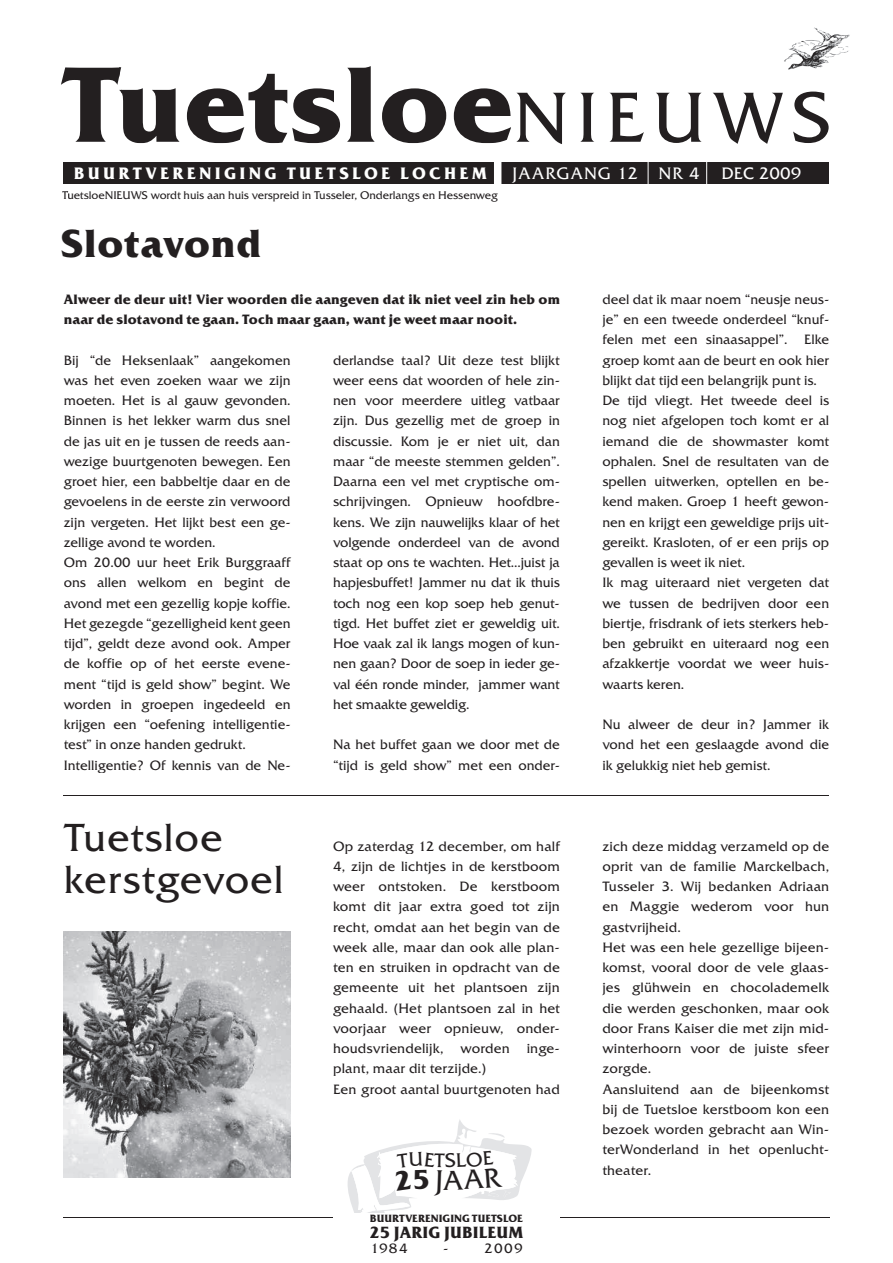
<style>
.page{position:relative;width:893px;height:1263px;background:#fff}
.page>*{position:absolute;margin:0;border:0;box-sizing:border-box;transform-origin:0 0}
.t1{font:700 106.5px "Friz Qua";letter-spacing:.01em;color:#231f20}
.t2{font:39px/42px "Friz Qua";letter-spacing:.025em;color:#231f20}
.t3{font:700 39px "Friz Qua";letter-spacing:.025em;color:#231f20}
.t4{font:700 16.5px "Friz Qua";letter-spacing:.2em;color:#fff}
.t5{font:16.5px "Friz Qua";letter-spacing:.04em;color:#fff}
.t6{font:700 16.2px "Friz Qua";letter-spacing:.01em;color:#231f20}
.t7{font:13.5px/20.2px "Friz Qua";color:#231f20}
.t8{font:700 13.5px/20.2px "Friz Qua";letter-spacing:.01em;color:#231f20}
.t9{font:11.1px "Friz Qua";letter-spacing:-.005em;color:#231f20}
.t10{font:700 10.5px "Friz Qua";color:#231f20}
.s1{font-weight:400;font-size:70.5px}
</style>
<div class="page">
<hr style="left:64px;top:1217px;width:269px;height:1px;background:#231f20">
<hr style="left:560px;top:1217px;width:269px;height:1px;background:#231f20">
<div style="left:64px;top:162px;width:765px;height:21px;background:#231f20"></div>
<hr style="left:119px;top:67px;width:2px;height:75px;background:#231f20">
<div style="left:494px;top:159px;width:7px;height:26px;background:#fff"></div>
<svg style="left:648px;top:162px;width:1px;height:22px"></svg>
<svg style="left:706px;top:162px;width:1px;height:22px"></svg>
<img style="left:784px;top:27px;width:66px;height:43px">
<hr style="left:64px;top:795px;width:765px;height:1px;background:#231f20">
<img style="left:64px;top:932px;width:227px;height:246px">
<svg style="left:348px;top:1120px;width:184px;height:93px"></svg>
<h1 class="t1" style="left:62px;top:40px;width:771px">Tuetsloe<span class="s1">NIEUWS</span></h1>
<p class="t4" style="left:74px;top:163px;width:414px">BUURTVERENIGING TUETSLOE LOCHEM</p>
<p class="t9" style="left:62px;top:188px;width:437px">TuetsloeNIEUWS wordt huis aan huis verspreid in Tusseler, Onderlangs en Hessenweg</p>
<p class="t5" style="left:512px;top:163px;width:189px">JAARGANG 12 NR 4</p>
<p class="t5" style="left:721px;top:163px;width:82px">DEC 2009</p>
<h2 class="t3" style="left:61px;top:219px;width:202px">Slotavond</h2>
<p class="t8" style="left:64px;top:289px;width:498px">Alweer de deur uit! Vier woorden die aangeven dat ik niet veel zin heb om naar de slotavond te gaan. Toch maar gaan, want je weet maar nooit.</p>
<p class="t7" style="left:333px;top:350px;width:228px;text-align:justify">derlandse taal? Uit deze test blijkt weer eens dat woorden of hele zin&shy;nen voor meerdere uitleg vatbaar zijn. Dus gezellig met de groep in discussie. Kom je er niet uit, dan maar “de meeste stemmen gelden”.<br>Daarna een vel met cryptische om&shy;schrijvingen. Opnieuw hoofdbre&shy;kens. We zijn nauwelijks klaar of het volgende onderdeel van de avond staat op ons te wachten. Het...juist ja hapjesbuffet! Jammer nu dat ik thuis toch nog een kop soep heb genut&shy;tigd. Het buffet ziet er geweldig uit.<br>Hoe vaak zal ik langs mogen of kun&shy;nen gaan? Door de soep in ieder ge&shy;val één ronde minder, jammer want het smaakte geweldig.</p>
<p class="t7" style="left:333px;top:734px;width:228px">Na het buffet gaan we door met de “tijd is geld show” met een onder-</p>
<p class="t7" style="left:64px;top:350px;width:228px">Bij “de Heksenlaak” aangekomen was het even zoeken waar we zijn moeten. Het is al gauw gevonden.<br>Binnen is het lekker warm dus snel de jas uit en je tussen de reeds aan&shy;wezige buurtgenoten bewegen. Een groet hier, een babbeltje daar en de gevoelens in de eerste zin verwoord zijn vergeten. Het lijkt best een ge&shy;zellige avond te worden.<br>Om 20.00 uur heet Erik Burggraaff ons allen welkom en begint de avond met een gezellig kopje koffie.<br>Het gezegde “gezelligheid kent geen tijd”, geldt deze avond ook. Amper de koffie op of het eerste evene&shy;ment “tijd is geld show” begint. We worden in groepen ingedeeld en krijgen een “oefening intelligentie&shy;test” in onze handen gedrukt.<br>Intelligentie? Of kennis van de Ne-</p>
<h2 class="t2" style="left:64px;top:816px;width:221px">Tuetsloe kerstgevoel</h2>
<p class="t7" style="left:333px;top:836px;width:228px;text-align:justify">Op zaterdag 12 december, om half 4, zijn de lichtjes in de kerstboom weer ontstoken. De kerstboom komt dit jaar extra goed tot zijn recht, omdat aan het begin van de week alle, maar dan ook alle plan&shy;ten en struiken in opdracht van de gemeente uit het plantsoen zijn gehaald. (Het plantsoen zal in het voorjaar weer opnieuw, onder&shy;houdsvriendelijk,</p>
<p class="t7" style="left:461px;top:1038px;width:51px">worden</p>
<p class="t7" style="left:527px;top:1038px;width:35px">inge-</p>
<p class="t7" style="left:333px;top:1058px;width:228px">plant, maar dit terzijde.)<br>Een groot aantal buurtgenoten had</p>
<p class="t10" style="left:370px;top:1211px;width:155px">BUURTVERENIGING TUETSLOE</p>
<p class="t6" style="left:370px;top:1222px;width:155px">25 JARIG JUBILEUM</p>
<p class="t7" style="left:370px;top:1238px;width:39px">1984</p>
<p class="t7" style="left:443px;top:1238px;width:7px">-</p>
<p class="t7" style="left:484px;top:1238px;width:40px">2009</p>
<p class="t7" style="left:602px;top:289px;width:228px">deel dat ik maar noem “neusje neus&shy;je” en een tweede onderdeel “knuf&shy;felen met een sinaasappel”. Elke groep komt aan de beurt en ook hier blijkt dat tijd een belangrijk punt is.<br>De tijd vliegt. Het tweede deel is nog niet afgelopen toch komt er al iemand die de showmaster komt ophalen. Snel de resultaten van de spellen uitwerken, optellen en be&shy;kend maken. Groep 1 heeft gewon&shy;nen en krijgt een geweldige prijs uit&shy;gereikt. Krasloten, of er een prijs op gevallen is weet ik niet.<br>Ik mag uiteraard niet vergeten dat we tussen de bedrijven door een biertje, frisdrank of iets sterkers heb&shy;ben gebruikt en uiteraard nog een afzakkertje voordat we weer huis&shy;waarts keren.</p>
<p class="t7" style="left:602px;top:714px;width:228px;text-align:justify">Nu alweer de deur in? Jammer ik vond het een geslaagde avond die ik gelukkig niet heb gemist.</p>
<p class="t7" style="left:602px;top:836px;width:228px">zich deze middag verzameld op de oprit van de familie Marckelbach,<br>Tusseler 3. Wij bedanken Adriaan en Maggie wederom voor hun gastvrijheid.<br>Het was een hele gezellige bijeen&shy;komst, vooral door de vele glaas&shy;jes glühwein en chocolademelk die werden geschonken, maar ook door Frans Kaiser die met zijn mid&shy;winterhoorn voor de juiste sfeer zorgde.<br>Aansluitend aan de bijeenkomst bij de Tuetsloe kerstboom kon een bezoek worden gebracht aan Win&shy;terWonderland in het openlucht&shy;theater.</p>
</div>
